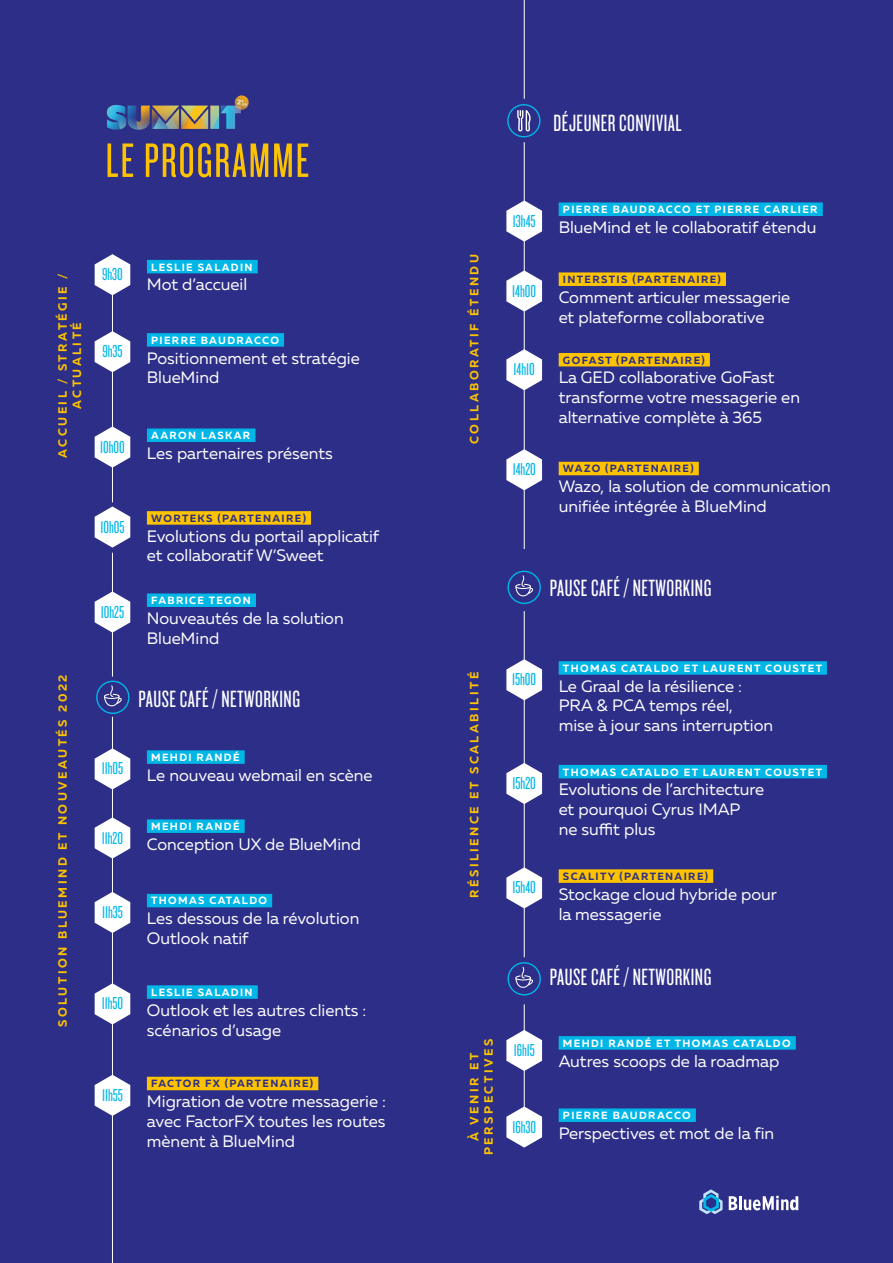
<style>
.page{position:relative;width:893px;height:1263px;background:#2d2e87}
.page>*{position:absolute;margin:0;border:0;box-sizing:border-box;transform-origin:0 0}
.t1{font:50.1px "Knockout HTF27 Junior Bantamwt";letter-spacing:.04em;color:#fdc300}
.t2{font:24.45px "Knockout HTF27 Junior Bantamwt";letter-spacing:.02em;color:#fff}
.t3{font:18px "Knockout HTF27 Junior Bantamwt";color:#00b6e6}
.t4{font:16.5px/19.8px "Muller";color:#fff}
.t5{font:700 12px/14.4px "Muller";letter-spacing:.21em;color:#fdc300;text-align:center}
.t6{font:700 10.5px "Muller";letter-spacing:.13em;color:#fff}
.t7{font:700 10.5px "Muller";letter-spacing:.13em;color:#2d2e87}
</style>
<div class="page">
<hr style="left:112px;top:266px;width:1px;height:236px;background:#fff">
<hr style="left:524px;top:142px;width:1px;height:407px;background:#fff">
<hr style="left:524px;top:611px;width:1px;height:346px;background:#fff">
<hr style="left:524px;top:1004px;width:1px;height:125px;background:#fff">
<hr style="left:524px;top:0;width:1px;height:99px;background:#fff">
<hr style="left:112px;top:553px;width:1px;height:123px;background:#fff">
<hr style="left:112px;top:717px;width:1px;height:546px;background:#fff">
<svg style="left:95px;top:331px;width:35px;height:41px"></svg>
<svg style="left:506px;top:200px;width:36px;height:42px"></svg>
<svg style="left:506px;top:659px;width:36px;height:41px"></svg>
<svg style="left:506px;top:1030px;width:36px;height:41px"></svg>
<svg style="left:506px;top:1106px;width:36px;height:41px"></svg>
<svg style="left:506px;top:763px;width:36px;height:41px"></svg>
<svg style="left:506px;top:867px;width:36px;height:41px"></svg>
<svg style="left:506px;top:270px;width:36px;height:42px"></svg>
<svg style="left:506px;top:349px;width:36px;height:41px"></svg>
<svg style="left:506px;top:449px;width:36px;height:41px"></svg>
<svg style="left:95px;top:426px;width:35px;height:42px"></svg>
<svg style="left:95px;top:591px;width:35px;height:42px"></svg>
<svg style="left:95px;top:748px;width:35px;height:41px"></svg>
<svg style="left:95px;top:817px;width:35px;height:41px"></svg>
<svg style="left:95px;top:892px;width:35px;height:41px"></svg>
<svg style="left:95px;top:983px;width:35px;height:41px"></svg>
<svg style="left:95px;top:1075px;width:35px;height:41px"></svg>
<svg style="left:95px;top:506px;width:35px;height:42px"></svg>
<svg style="left:95px;top:254px;width:35px;height:41px"></svg>
<svg style="left:507px;top:104px;width:34px;height:33px"></svg>
<svg style="left:729px;top:1196px;width:69px;height:14px"></svg>
<svg style="left:699px;top:1189px;width:24px;height:25px"></svg>
<img style="left:106px;top:95px;width:143px;height:35px">
<div style="left:147px;top:333px;width:137px;height:14px;background:#00b6e6"></div>
<div style="left:559px;top:202px;width:264px;height:14px;background:#00b6e6"></div>
<div style="left:559px;top:661px;width:268px;height:14px;background:#00b6e6"></div>
<div style="left:559px;top:1036px;width:237px;height:14px;background:#00b6e6"></div>
<div style="left:559px;top:1108px;width:137px;height:14px;background:#00b6e6"></div>
<div style="left:559px;top:765px;width:268px;height:13px;background:#00b6e6"></div>
<div style="left:559px;top:869px;width:154px;height:14px;background:#fdc300"></div>
<div style="left:559px;top:272px;width:167px;height:14px;background:#fdc300"></div>
<div style="left:559px;top:353px;width:151px;height:13px;background:#fdc300"></div>
<div style="left:559px;top:462px;width:140px;height:13px;background:#fdc300"></div>
<div style="left:147px;top:428px;width:108px;height:14px;background:#00b6e6"></div>
<div style="left:147px;top:593px;width:109px;height:14px;background:#00b6e6"></div>
<div style="left:147px;top:750px;width:98px;height:14px;background:#00b6e6"></div>
<div style="left:147px;top:819px;width:98px;height:14px;background:#00b6e6"></div>
<div style="left:147px;top:894px;width:125px;height:13px;background:#00b6e6"></div>
<div style="left:147px;top:985px;width:111px;height:14px;background:#00b6e6"></div>
<div style="left:147px;top:1077px;width:171px;height:13px;background:#fdc300"></div>
<div style="left:147px;top:511px;width:164px;height:14px;background:#fdc300"></div>
<div style="left:147px;top:260px;width:111px;height:13px;background:#00b6e6"></div>
<svg style="left:96px;top:681px;width:34px;height:33px"></svg>
<svg style="left:507px;top:571px;width:34px;height:33px"></svg>
<svg style="left:507px;top:962px;width:34px;height:33px"></svg>
<h1 class="t1" style="left:106px;top:136px;width:205px">LE PROGRAMME</h1>
<p class="t5" style="left:55px;top:458px;width:186px;rotate:-90deg">ACCUEIL / STRATÉGIE /<br>ACTUALITÉ</p>
<p class="t3" style="left:102px;top:266px;width:22px">9h30</p>
<p class="t3" style="left:102px;top:342px;width:22px">9h35</p>
<p class="t3" style="left:100px;top:438px;width:26px">10h00</p>
<p class="t6" style="left:151px;top:260px;width:103px">LESLIE SALADIN</p>
<p class="t4" style="left:147px;top:274px;width:102px">Mot d’accueil</p>
<p class="t6" style="left:151px;top:333px;width:129px">PIERRE BAUDRACCO</p>
<p class="t4" style="left:147px;top:348px;width:214px">Positionnement et stratégie<br>BlueMind</p>
<p class="t6" style="left:151px;top:429px;width:101px">AARON LASKAR</p>
<p class="t4" style="left:147px;top:443px;width:188px">Les partenaires présents</p>
<p class="t5" style="left:55px;top:1027px;width:354px;rotate:-90deg">SOLUTION BLUEMIND ET NOUVEAUTÉS 2022</p>
<p class="t3" style="left:100px;top:518px;width:26px">10h05</p>
<p class="t3" style="left:101px;top:603px;width:25px">10h25</p>
<p class="t7" style="left:151px;top:511px;width:156px">WORTEKS (PARTENAIRE)</p>
<p class="t4" style="left:147px;top:526px;width:234px">Evolutions du portail applicatif et collaboratif W’Sweet</p>
<p class="t6" style="left:151px;top:594px;width:101px">FABRICE TEGON</p>
<p class="t4" style="left:147px;top:608px;width:198px">Nouveautés de la solution<br>BlueMind</p>
<h2 class="t2" style="left:139px;top:687px;width:163px">PAUSE CAFÉ / NETWORKING</h2>
<p class="t3" style="left:102px;top:760px;width:23px">11h05</p>
<p class="t3" style="left:102px;top:829px;width:23px">11h20</p>
<p class="t6" style="left:151px;top:751px;width:90px">MEHDI RANDÉ</p>
<p class="t4" style="left:147px;top:765px;width:227px">Le nouveau webmail en scène</p>
<p class="t6" style="left:151px;top:820px;width:90px">MEHDI RANDÉ</p>
<p class="t4" style="left:147px;top:834px;width:216px">Conception UX de BlueMind</p>
<p class="t3" style="left:102px;top:903px;width:22px">11h35</p>
<p class="t6" style="left:151px;top:894px;width:117px">THOMAS CATALDO</p>
<p class="t4" style="left:147px;top:908px;width:214px">Les dessous de la révolution<br>Outlook natif</p>
<p class="t3" style="left:102px;top:995px;width:23px">11h50</p>
<p class="t3" style="left:102px;top:1086px;width:22px">11h55</p>
<p class="t6" style="left:151px;top:986px;width:103px">LESLIE SALADIN</p>
<p class="t4" style="left:147px;top:1000px;width:221px">Outlook et les autres clients : scénarios d’usage</p>
<p class="t7" style="left:151px;top:1077px;width:164px">FACTOR FX (PARTENAIRE)</p>
<p class="t4" style="left:147px;top:1091px;width:241px;text-align:justify">Migration de votre messagerie : avec FactorFX toutes les routes mènent à BlueMind</p>
<h2 class="t2" style="left:554px;top:111px;width:130px">DÉJEUNER CONVIVIAL</h2>
<p class="t5" style="left:467px;top:444px;width:191px;rotate:-90deg">COLLABORATIF ÉTENDU</p>
<p class="t3" style="left:513px;top:212px;width:24px">13h45</p>
<p class="t3" style="left:512px;top:282px;width:25px">14h00</p>
<p class="t3" style="left:514px;top:361px;width:23px">14h10</p>
<p class="t3" style="left:513px;top:461px;width:25px">14h20</p>
<p class="t6" style="left:563px;top:203px;width:256px">PIERRE BAUDRACCO ET PIERRE CARLIER</p>
<p class="t4" style="left:559px;top:217px;width:259px">BlueMind et le collaboratif étendu</p>
<p class="t7" style="left:563px;top:273px;width:159px">INTERSTIS (PARTENAIRE)</p>
<p class="t4" style="left:559px;top:287px;width:233px">Comment articuler messagerie et plateforme collaborative</p>
<p class="t7" style="left:563px;top:353px;width:143px">GOFAST (PARTENAIRE)</p>
<p class="t4" style="left:559px;top:367px;width:243px">La GED collaborative GoFast transforme votre messagerie en alternative complète à 365</p>
<p class="t7" style="left:563px;top:462px;width:132px">WAZO (PARTENAIRE)</p>
<p class="t4" style="left:559px;top:476px;width:274px">Wazo, la solution de communication unifiée intégrée à BlueMind</p>
<h2 class="t2" style="left:550px;top:576px;width:163px">PAUSE CAFÉ / NETWORKING</h2>
<p class="t5" style="left:467px;top:898px;width:227px;rotate:-90deg">RÉSILIENCE ET SCALABILITÉ</p>
<p class="t3" style="left:512px;top:671px;width:26px">15h00</p>
<p class="t3" style="left:513px;top:774px;width:25px">15h20</p>
<p class="t3" style="left:513px;top:879px;width:25px">15h40</p>
<p class="t6" style="left:563px;top:662px;width:261px">THOMAS CATALDO ET LAURENT COUSTET</p>
<p class="t4" style="left:559px;top:676px;width:216px">Le Graal de la résilience :<br>PRA &amp; PCA temps réel,<br>mise à jour sans interruption</p>
<p class="t6" style="left:563px;top:765px;width:261px">THOMAS CATALDO ET LAURENT COUSTET</p>
<p class="t4" style="left:559px;top:779px;width:207px">Evolutions de l’architecture et pourquoi Cyrus IMAP<br>ne suffit plus</p>
<p class="t7" style="left:563px;top:870px;width:147px">SCALITY (PARTENAIRE)</p>
<p class="t4" style="left:559px;top:884px;width:220px">Stockage cloud hybride pour la messagerie</p>
<h2 class="t2" style="left:550px;top:965px;width:163px">PAUSE CAFÉ / NETWORKING</h2>
<p class="t5" style="left:467px;top:1155px;width:118px;rotate:-90deg">À VENIR ET<br>PERSPECTIVES</p>
<p class="t3" style="left:514px;top:1041px;width:23px">16h15</p>
<p class="t3" style="left:512px;top:1118px;width:25px">16h30</p>
<p class="t6" style="left:563px;top:1036px;width:229px">MEHDI RANDÉ ET THOMAS CATALDO</p>
<p class="t4" style="left:559px;top:1051px;width:222px">Autres scoops de la roadmap</p>
<p class="t6" style="left:563px;top:1109px;width:129px">PIERRE BAUDRACCO</p>
<p class="t4" style="left:559px;top:1123px;width:217px">Perspectives et mot de la fin</p>
</div>
